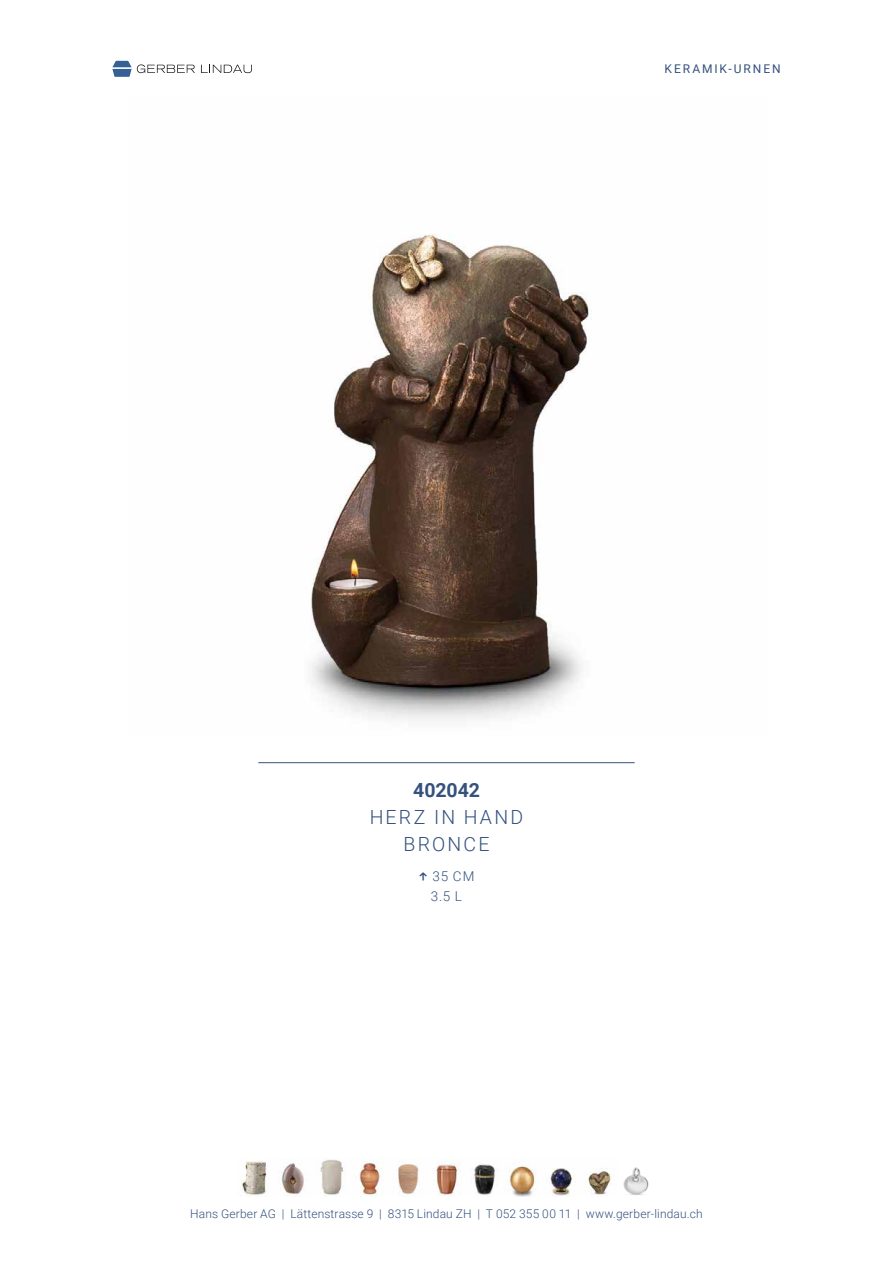
<style>
.page{position:relative;width:893px;height:1263px;background:#fff}
.page>*{position:absolute;margin:0;border:0;box-sizing:border-box;transform-origin:0 0}
.t1{font:300 19.5px/27px "Roboto";letter-spacing:.11em;color:#35517e;text-align:center}
.t2{font:700 19.5px "Roboto";color:#35517e}
.t3{font:300 13.5px/19.5px "Roboto";color:#35517e}
.t4{font:300 12px "Roboto";letter-spacing:.01em;color:#35517e}
.t5{font:12px "Roboto";letter-spacing:.16em;color:#35517e}
</style>
<div class="page">
<svg style="left:112px;top:61px;width:83px;height:16px"></svg>
<svg style="left:201px;top:65px;width:51px;height:8px"></svg>
<hr style="left:258px;top:762px;width:377px;height:1px;background:#35517e">
<img style="left:311px;top:234px;width:278px;height:487px">
<img style="left:241px;top:1159px;width:408px;height:37px">
<p class="t5" style="left:664px;top:60px;width:118px">KERAMIK-URNEN</p>
<h1 class="t2" style="left:413px;top:776px;width:68px">402042</h1>
<h1 class="t1" style="left:370px;top:803px;width:155px">HERZ IN HAND<br>BRONCE</h1>
<p class="t3" style="left:431px;top:866px;width:45px">35 CM<br>3.5 L</p>
<p class="t4" style="left:190px;top:1205px;width:514px">Hans Gerber AG | Lättenstrasse 9 | 8315 Lindau ZH | T 052 355 00 11 | www.gerber-lindau.ch</p>
</div>
